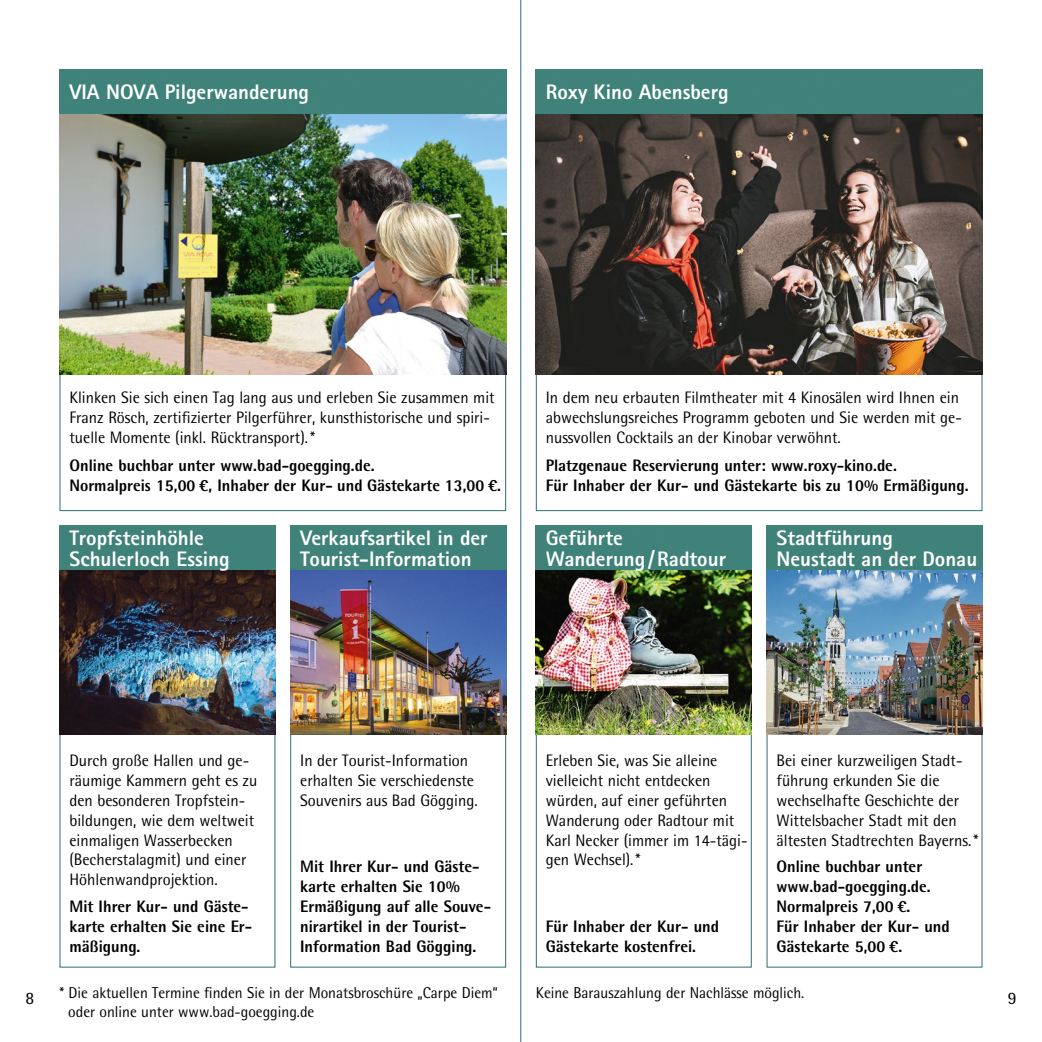
<style>
.page{position:relative;width:1042px;height:1042px;background:#fff}
.page>*{position:absolute;margin:0;border:0;box-sizing:border-box;transform-origin:0 0}
.t1{font:800 21px/20.1px "Rotis Sans Serif Std";color:#fff}
.t2{font:17.5px "Rotis Semi Sans Std";color:#000}
.t3{font:16.62px/19.9px "Rotis Semi Sans Std";color:#000;scale:.96 1}
.t4{font:800 16.62px/19.9px "Rotis Semi Sans Std";color:#000;scale:.96 1}
.t5{font:15.75px/18.9px "Rotis Semi Sans Std";color:#000;scale:.96 1}
</style>
<div class="page">
<div style="left:536px;top:69px;width:446px;height:442px;background:#fff;border:1px solid #2c6f73"></div>
<div style="left:60px;top:69px;width:446px;height:442px;background:#fff;border:1px solid #2c6f73"></div>
<img style="left:536px;top:69px;width:446px;height:306px">
<img style="left:60px;top:69px;width:446px;height:306px">
<img style="left:766px;top:526px;width:216px;height:208px">
<div style="left:536px;top:526px;width:216px;height:441px;background:#fff;border:1px solid #2c6f73"></div>
<img style="left:536px;top:526px;width:216px;height:208px">
<div style="left:290px;top:526px;width:216px;height:441px;background:#fff;border:1px solid #2c6f73"></div>
<img style="left:290px;top:526px;width:216px;height:208px">
<img style="left:60px;top:526px;width:215px;height:208px">
<hr style="left:520px;top:0;width:1px;height:1042px;background:#2c6f73">
<p class="t1" style="left:69px;top:82px;width:241px">VIA NOVA Pilgerwanderung</p>
<p class="t1" style="left:546px;top:82px;width:184px">Roxy Kino Abensberg</p>
<p class="t3" style="left:69px;top:388px;width:444px">Klinken Sie sich einen Tag lang aus und erleben Sie zusammen mit<br>Franz Rösch, zertifizierter Pilgerführer, kunsthistorische und spiri&shy;tuelle Momente (inkl. Rücktransport).*</p>
<p class="t4" style="left:69px;top:455px;width:451px">Online buchbar unter www.bad-goegging.de.<br>Normalpreis 15,00 €, Inhaber der Kur- und Gästekarte 13,00 €.</p>
<p class="t3" style="left:546px;top:388px;width:435px">In dem neu erbauten Filmtheater mit 4 Kinosälen wird Ihnen ein abwechslungsreiches Programm geboten und Sie werden mit ge&shy;nussvollen Cocktails an der Kinobar verwöhnt.</p>
<p class="t4" style="left:546px;top:455px;width:442px">Platzgenaue Reservierung unter: www.roxy-kino.de.<br>Für Inhaber der Kur- und Gästekarte bis zu 10% Ermäßigung.</p>
<p class="t1" style="left:69px;top:528px;width:162px">Tropfsteinhöhle<br>Schulerloch Essing</p>
<p class="t1" style="left:300px;top:528px;width:189px">Verkaufsartikel in der<br>Tourist-Information</p>
<p class="t1" style="left:546px;top:528px;width:182px">Geführte<br>Wanderung /Radtour</p>
<p class="t1" style="left:776px;top:528px;width:202px">Stadtführung<br>Neustadt an der Donau</p>
<p class="t3" style="left:69px;top:750px;width:197px">Durch große Hallen und ge&shy;räumige Kammern geht es zu den besonderen Tropfstein&shy;bildungen, wie dem weltweit einmaligen Wasserbecken (Becherstalagmit) und einer<br>Höhlenwandprojektion.</p>
<p class="t4" style="left:69px;top:896px;width:192px">Mit Ihrer Kur- und Gäste&shy;karte erhalten Sie eine Er&shy;mäßigung.</p>
<p class="t3" style="left:300px;top:750px;width:186px">In der Tourist-Information erhalten Sie verschiedenste<br>Souvenirs aus Bad Gögging.</p>
<p class="t4" style="left:300px;top:856px;width:200px">Mit Ihrer Kur- und Gäste&shy;karte erhalten Sie 10%<br>Ermäßigung auf alle Souve&shy;nirartikel in der Tourist-<br>Information Bad Gögging.</p>
<p class="t3" style="left:546px;top:750px;width:212px">Erleben Sie, was Sie alleine vielleicht nicht entdecken würden, auf einer geführten<br>Wanderung oder Radtour mit<br>Karl Necker (immer im 14-tägi&shy;gen Wechsel).*</p>
<p class="t4" style="left:546px;top:916px;width:182px">Für Inhaber der Kur- und<br>Gästekarte kostenfrei.</p>
<p class="t3" style="left:776px;top:750px;width:212px">Bei einer kurzweiligen Stadt&shy;führung erkunden Sie die wechselhafte Geschichte der<br>Wittelsbacher Stadt mit den ältesten Stadtrechten Bayerns.*</p>
<p class="t4" style="left:776px;top:856px;width:182px">Online buchbar unter www.bad-goegging.de.<br>Normalpreis 7,00 €.<br>Für Inhaber der Kur- und<br>Gästekarte 5,00 €.</p>
<p class="t5" style="left:68px;top:983px;width:449px;text-indent:-9px">* Die aktuellen Termine finden Sie in der Monatsbroschüre „Carpe Diem“ oder online unter www.bad-goegging.de</p>
<p class="t5" style="left:536px;top:983px;width:281px">Keine Barauszahlung der Nachlässe möglich.</p>
<p class="t2" style="left:25px;top:988px;width:10px">8</p>
<p class="t2" style="left:1008px;top:988px;width:10px">9</p>
</div>
